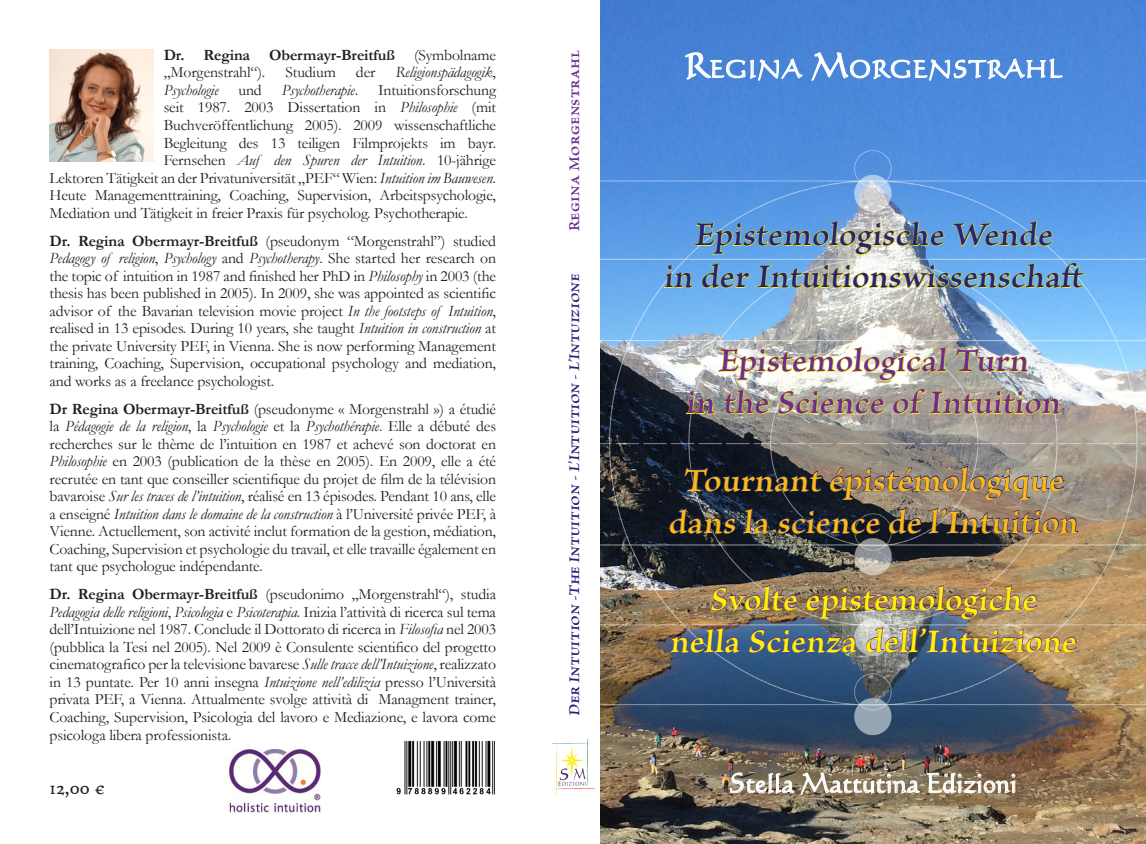
<style>
.page{position:relative;width:1146px;height:844px;background:#fff}
.page>*{position:absolute;margin:0;border:0;box-sizing:border-box;transform-origin:0 0}
.Testo_base{font:600 35px "Brioso Pro";letter-spacing:.02em;color:#fcba13}
.Titolo_capitolo{font:600 35px "Brioso Pro";letter-spacing:.02em;color:#262379}
.Testo_base-2{font:600 35px "Brioso Pro";letter-spacing:.015em;color:#fff101}
.Testo_base-3{font:600 35px "Brioso Pro";color:#6c2c91}
.t1{font:26.25px "Calligraphic 421 BT Roman B";color:#fff}
.Nota_pié_di_pagina{font:23.28px "Calligraphic 421 BT Roman B";letter-spacing:.045em;color:#fff}
.t2{font:21px "High Tower Text";color:#231f20}
.Nota_pié_di_pagina-2{font:15.75px/17.5px "Garamond";letter-spacing:-.01em;color:#231f20;text-align:justify}
.Nota_pié_di_pagina-3{font:italic 15.75px "Garamond";letter-spacing:-.01em;color:#231f20}
.Titolo_capitolo-2{font:600 15.75px "Brioso Pro";color:#262379}
.Nota_pié_di_pagina-4{font:600 15.75px "Brioso Pro";color:#6c2c91}
.s1{font-weight:700}
.s2{font-style:normal}
.s3{font-style:italic}
.s4{font-size:33.25px}
</style>
<div class="page">
<img style="left:600px;top:0;width:546px;height:843px">
<svg style="left:684px;top:52px;width:119px;height:42px;background:#6195db"></svg>
<svg style="left:811px;top:41px;width:252px;height:53px;background:#5c93dc"></svg>
<img style="left:664px;top:212px;width:421px;height:91px">
<img style="left:686px;top:341px;width:375px;height:85px">
<img style="left:669px;top:459px;width:409px;height:89px">
<img style="left:670px;top:576px;width:408px;height:91px">
<svg style="left:730px;top:762px;width:64px;height:31px;background:#918677"></svg>
<svg style="left:800px;top:772px;width:120px;height:24px;background:#9e917c"></svg>
<svg style="left:926px;top:772px;width:89px;height:24px;background:#9f8f79"></svg>
<img style="left:396px;top:740px;width:99px;height:54px">
<img style="left:551px;top:738px;width:44px;height:56px">
<img style="left:50px;top:50px;width:104px;height:112px">
<img style="left:227px;top:749px;width:94px;height:64px">
<p class="Nota_pié_di_pagina-2" style="left:164px;top:46px;width:334px"><span class="s1">Dr. Regina Obermayr-Breitfuß</span> (Symbolname „Morgenstrahl“).</p>
<p class="Nota_pié_di_pagina-2" style="left:286px;top:63px;width:52px">Studium</p>
<p class="Nota_pié_di_pagina-2" style="left:356px;top:63px;width:21px">der</p>
<p class="Nota_pié_di_pagina-3" style="left:395px;top:62px;width:102px">Religionspädagogik<span class="s2">,</span></p>
<p class="Nota_pié_di_pagina-3" style="left:164px;top:79px;width:56px">Psychologie</p>
<p class="Nota_pié_di_pagina-2" style="left:239px;top:81px;width:25px">und</p>
<p class="Nota_pié_di_pagina-3" style="left:282px;top:79px;width:78px">Psychotherapie<span class="s2">.</span></p>
<p class="Nota_pié_di_pagina-2" style="left:378px;top:81px;width:120px">Intuitionsforschung</p>
<p class="Nota_pié_di_pagina-2" style="left:164px;top:98px;width:334px">seit 1987. 2003 Dissertation in <span class="s3">Philosophie</span> (mit</p>
<p class="Nota_pié_di_pagina-2" style="left:164px;top:116px;width:334px">Buchveröffentlichung 2005). 2009 wissenschaftliche</p>
<p class="Nota_pié_di_pagina-2" style="left:164px;top:133px;width:334px">Begleitung des 13 teiligen Filmprojekts im bayr.</p>
<p class="Nota_pié_di_pagina-3" style="left:164px;top:149px;width:334px"><span class="s2">Fernsehen</span> Auf den Spuren der Intuition<span class="s2">. 10-jährige</span></p>
<p class="Nota_pié_di_pagina-2" style="left:50px;top:168px;width:448px">Lektoren Tätigkeit an der Privatuniversität „PEF“ Wien: <span class="s3">Intuition im Bauwesen</span>.</p>
<p class="Nota_pié_di_pagina-2" style="left:50px;top:186px;width:448px">Heute Managementtraining, Coaching, Supervision, Arbeitspsychologie,</p>
<p class="Nota_pié_di_pagina-2" style="left:50px;top:203px;width:420px">Mediation und Tätigkeit in freier Praxis für psycholog. Psychotherapie.</p>
<p class="Nota_pié_di_pagina-2" style="left:50px;top:231px;width:448px"><span class="s1">Dr. Regina Obermayr-Breitfuß</span> (pseudonym “Morgenstrahl”) studied <span class="s3">Pedagogy of religion</span>, <span class="s3">Psychology</span> and <span class="s3">Psychotherapy</span>. She started her research on the topic of intuition in 1987 and finished her PhD in <span class="s3">Philosophy</span> in 2003 (the thesis has been published in 2005). In 2009, she was appointed as scientific advisor of the Bavarian television movie project <span class="s3">In the footsteps of Intuition</span>, realised in 13 episodes. During 10 years, she taught <span class="s3">Intuition in construction</span> at the private University PEF, in Vienna. She is now performing Management training, Coaching, Supervision, occupational psychology and mediation, and works as a freelance psychologist.</p>
<p class="Nota_pié_di_pagina-2" style="left:50px;top:399px;width:448px"><span class="s1">Dr Regina Obermayr-Breitfuß</span> (pseudonyme « Morgenstrahl ») a étudié la <span class="s3">Pédagogie de la religion</span>, la <span class="s3">Psychologie</span> et la <span class="s3">Psychothérapie</span>. Elle a débuté des recherches sur le thème de l’intuition en 1987 et achevé son doctorat en <span class="s3">Philosophie</span> en 2003 (publication de la thèse en 2005). En 2009, elle a été recrutée en tant que conseiller scientifique du projet de film de la télévision bavaroise <span class="s3">Sur les traces de l’intuition</span>, réalisé en 13 épisodes. Pendant 10 ans, elle a enseigné <span class="s3">Intuition dans le domaine de la construction</span> à l’Université privée PEF, à Vienne. Actuellement, son activité inclut formation de la gestion, médiation, Coaching, Supervision et psychologie du travail, et elle travaille également en tant que psychologue indépendante.</p>
<p class="Nota_pié_di_pagina-2" style="left:50px;top:585px;width:448px"><span class="s1">Dr. Regina Obermayr-Breitfuß</span> (pseudonimo „Morgenstrahl“), studia <span class="s3">Pedagogia delle religioni</span>, <span class="s3">Psicologia</span> e <span class="s3">Psicoterapia</span>. Inizia l’attività di ricerca sul tema dell’Intuizione nel 1987. Conclude il Dottorato di ricerca in <span class="s3">Filosofia</span> nel 2003 (pubblica la Tesi nel 2005). Nel 2009 è Consulente scientifico del progetto cinematografico per la televisione bavarese <span class="s3">Sulle tracce dell’Intuizione</span>, realizzato in 13 puntate. Per 10 anni insegna <span class="s3">Intuizione nell’edilizia</span> presso l’Università privata PEF, a Vienna. Attualmente svolge attività di Managment trainer, Coaching, Supervision, Psicologia del lavoro e Mediazione, e lavora come psicologa libera professionista.</p>
<p class="t2" style="left:50px;top:774px;width:57px">12,00 €</p>
<p class="Nota_pié_di_pagina-4" style="left:566px;top:231px;width:183px;rotate:-90deg">Regina Morgenstrahl</p>
<p class="Titolo_capitolo-2" style="left:566px;top:715px;width:445px;rotate:-90deg">Der Intuition -The Intuition - L’Intuition - L’Intuizione</p>
<p class="Nota_pié_di_pagina" style="left:684px;top:54px;width:380px"><span class="s4">R</span>EGINA <span class="s4">M</span>ORGENSTRAHL</p>
<p class="Titolo_capitolo" style="left:694px;top:216px;width:363px">Epistemologische Wende</p>
<p class="Titolo_capitolo" style="left:664px;top:258px;width:424px">in der Intuitionswissenschaft</p>
<p class="Testo_base-3" style="left:718px;top:342px;width:315px">Epistemological Turn</p>
<p class="Testo_base-3" style="left:686px;top:384px;width:379px">in the Science of Intuition</p>
<p class="Testo_base" style="left:683px;top:461px;width:386px">Tournant épistémologique</p>
<p class="Testo_base" style="left:668px;top:503px;width:415px">dans la science de l’Intuition</p>
<p class="Testo_base-2" style="left:710px;top:580px;width:332px">Svolte epistemologiche</p>
<p class="Testo_base-2" style="left:670px;top:622px;width:411px">nella Scienza dell’Intuizione</p>
<p class="t1" style="left:729px;top:765px;width:290px">Stella Mattutina Edizioni</p>
</div>
